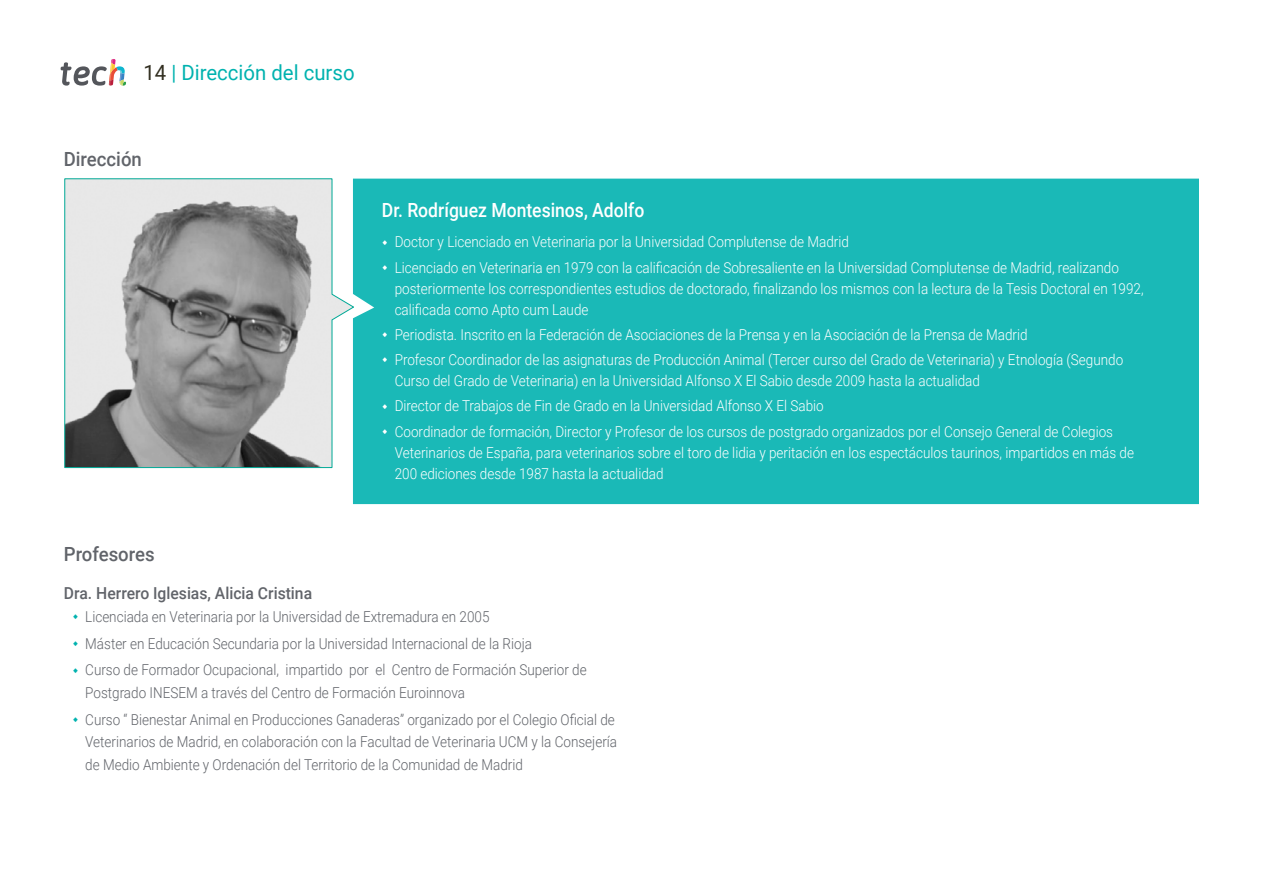
<style>
.page{position:relative;width:1263px;height:893px;background:#fff}
.page>*{position:absolute;margin:0;border:0;box-sizing:border-box;transform-origin:0 0}
.t1{font:21px "Roboto";color:#00b2af}
.t2{font:500 19.5px "Roboto";color:#fff;scale:.9 1}
.t3{font:500 19.5px "Roboto";color:#61646a;scale:.95 1}
.t4{font:500 16.5px "Roboto";color:#61646a;scale:.95 1}
.t5{font:300 15px/25.2px "Roboto";color:#fff;scale:.9 1}
.t6{font:300 15px/26.7px "Roboto";color:#61646a;scale:.9 1}
.s1{color:#312e20}
</style>
<div class="page">
<svg style="left:61px;top:59px;width:65px;height:27px"></svg>
<div style="left:353px;top:179px;width:846px;height:325px;background:#1ab9b7"></div>
<svg style="left:64px;top:178px;width:290px;height:290px;background:#adb0b0"></svg>
<svg style="left:383px;top:240px;width:4px;height:5px"></svg>
<svg style="left:383px;top:265px;width:4px;height:5px"></svg>
<svg style="left:383px;top:332px;width:4px;height:5px"></svg>
<svg style="left:383px;top:357px;width:4px;height:5px"></svg>
<svg style="left:383px;top:404px;width:4px;height:5px"></svg>
<svg style="left:383px;top:429px;width:4px;height:5px"></svg>
<h1 class="t1" style="left:144px;top:57px;width:213px"><span class="s1">14</span> | Dirección del curso</h1>
<h2 class="t3" style="left:64px;top:145px;width:84px">Dirección</h2>
<h2 class="t2" style="left:382px;top:196px;width:293px">Dr. Rodríguez Montesinos, Adolfo</h2>
<p class="t5" style="left:395px;top:229px;width:806px">Doctor y Licenciado en Veterinaria por la Universidad Complutense de Madrid<br>Licenciado en Veterinaria en 1979 con la calificación de Sobresaliente en la Universidad Complutense de Madrid, realizando</p>
<p class="t5" style="left:395px;top:277px;width:833px;line-height:21px">posteriormente los correspondientes estudios de doctorado, finalizando los mismos con la lectura de la Tesis Doctoral en 1992, calificada como Apto cum Laude</p>
<p class="t5" style="left:395px;top:321px;width:811px">Periodista. Inscrito en la Federación de Asociaciones de la Prensa y en la Asociación de la Prensa de Madrid<br>Profesor Coordinador de las asignaturas de Producción Animal (Tercer curso del Grado de Veterinaria) y Etnología (Segundo</p>
<p class="t5" style="left:395px;top:368px;width:800px">Curso del Grado de Veterinaria) en la Universidad Alfonso X El Sabio desde 2009 hasta la actualidad<br>Director de Trabajos de Fin de Grado en la Universidad Alfonso X El Sabio<br>Coordinador de formación, Director y Profesor de los cursos de postgrado organizados por el Consejo General de Colegios</p>
<p class="t5" style="left:395px;top:441px;width:823px;line-height:21px">Veterinarios de España, para veterinarios sobre el toro de lidia y peritación en los espectáculos taurinos, impartidos en más de<br>200 ediciones desde 1987 hasta la actualidad</p>
<h2 class="t3" style="left:64px;top:541px;width:97px">Profesores</h2>
<p class="t4" style="left:64px;top:582px;width:263px">Dra. Herrero Iglesias, Alicia Cristina</p>
<p class="t6" style="left:85px;top:602px;width:559px">Licenciada en Veterinaria por la Universidad de Extremadura en 2005<br>Máster en Educación Secundaria por la Universidad Internacional de la Rioja<br>Curso de Formador Ocupacional, impartido por el Centro de Formación Superior de</p>
<p class="t6" style="left:85px;top:678px;width:590px">Postgrado INESEM a través del Centro de Formación Euroinnova<br>Curso “ Bienestar Animal en Producciones Ganaderas” organizado por el Colegio Oficial de</p>
<p class="t6" style="left:85px;top:730px;width:592px;line-height:22.5px">Veterinarios de Madrid, en colaboración con la Facultad de Veterinaria UCM y la Consejería de Medio Ambiente y Ordenación del Territorio de la Comunidad de Madrid</p>
</div>
